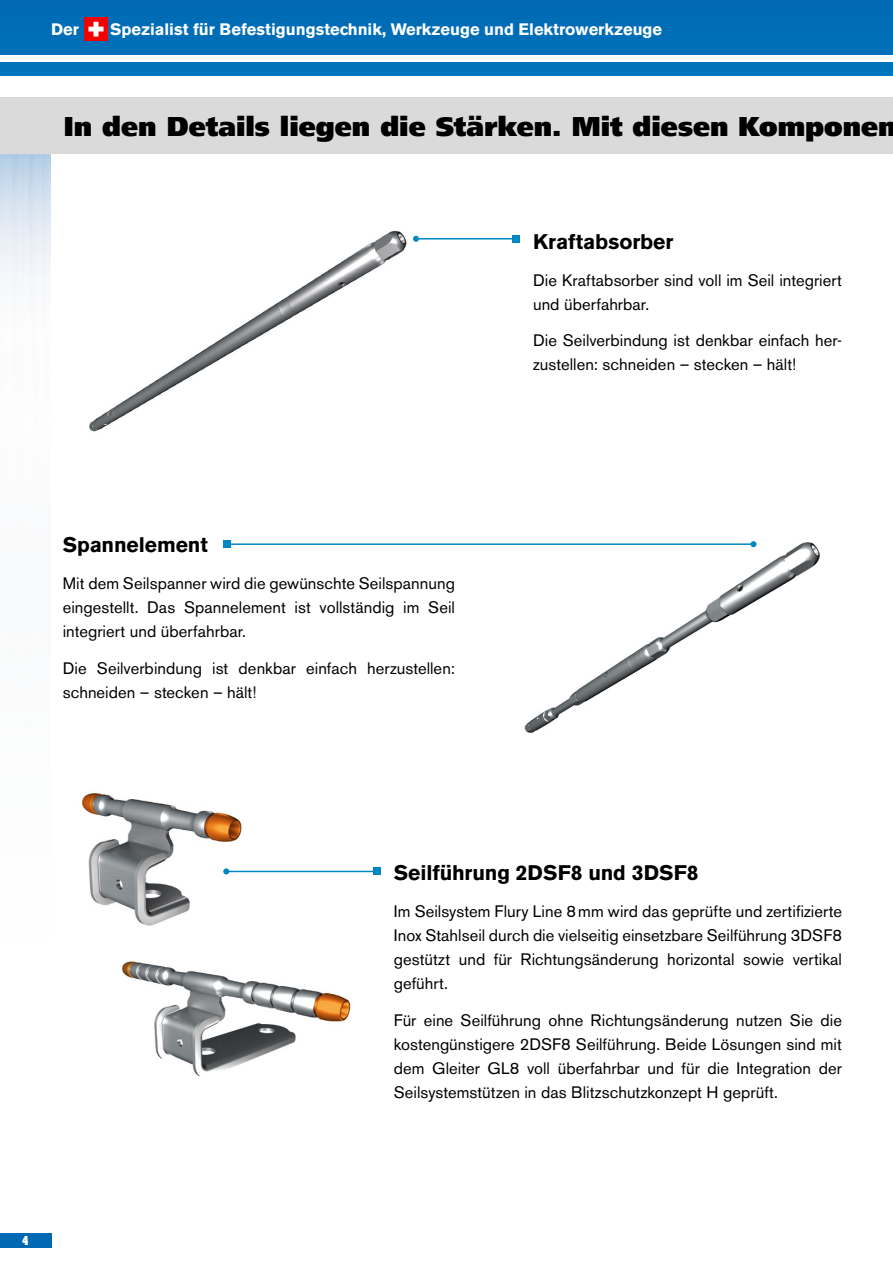
<style>
.page{position:relative;width:893px;height:1263px;background:#006eb7}
.page>*{position:absolute;margin:0;border:0;box-sizing:border-box;transform-origin:0 0}
.t1{font:900 27px "Frutiger";color:#000}
.t2{font:700 21px "Akzidenz Grotesk BE";letter-spacing:-.005em;color:#000}
.t3{font:16.5px/24px "Akzidenz Grotesk BE";letter-spacing:.005em;color:#000}
.t4{font:700 16.5px "Akzidenz Grotesk BE";color:#fff}
.t5{font:700 10.5px "Aachen";color:#fff;scale:.8 1}
</style>
<div class="page">
<div style="left:0;top:77px;width:893px;height:21px;background:#fff"></div>
<div style="left:0;top:55px;width:893px;height:7px;background:#fff"></div>
<div style="left:0;top:98px;width:893px;height:1165px;background:#fff"></div>
<div style="left:0;top:98px;width:893px;height:56px;background:#dadada"></div>
<img style="left:84px;top:18px;width:23px;height:23px">
<div style="left:0;top:1233px;width:51px;height:15px;background:#0069b4"></div>
<img style="left:89px;top:230px;width:328px;height:202px">
<hr style="left:416px;top:238px;width:100px;height:1px;background:#0087c2">
<div style="left:513px;top:235px;width:7px;height:7px;background:#0087c2"></div>
<svg style="left:413px;top:236px;width:6px;height:6px"></svg>
<img style="left:524px;top:542px;width:296px;height:191px">
<hr style="left:227px;top:543px;width:526px;height:2px;background:#0087c2">
<div style="left:223px;top:541px;width:7px;height:7px;background:#0087c2"></div>
<svg style="left:750px;top:541px;width:6px;height:6px"></svg>
<img style="left:121px;top:961px;width:230px;height:116px">
<img style="left:82px;top:793px;width:159px;height:133px">
<hr style="left:226px;top:871px;width:151px;height:1px;background:#0087c2">
<div style="left:373px;top:868px;width:8px;height:7px;background:#0087c2"></div>
<svg style="left:223px;top:868px;width:6px;height:6px"></svg>
<p class="t4" style="left:51px;top:20px;width:29px">Der</p>
<p class="t4" style="left:110px;top:20px;width:554px">Spezialist für Befestigungstechnik, Werkzeuge und Elektrowerkzeuge</p>
<h1 class="t1" style="left:64px;top:110px;width:834px">In den Details liegen die Stärken. Mit diesen Komponen</h1>
<p class="t2" style="left:63px;top:533px;width:147px">Spannelement</p>
<p class="t3" style="left:63px;top:571px;width:394px;text-align:justify">Mit dem Seilspanner wird die gewünschte Seilspannung eingestellt. Das Spannelement ist vollständig im Seil integriert und überfahrbar.</p>
<p class="t3" style="left:63px;top:656px;width:394px">Die Seilverbindung ist denkbar einfach herzustellen: schneiden – stecken – hält!</p>
<p class="t2" style="left:533px;top:229px;width:142px">Kraftabsorber</p>
<p class="t3" style="left:533px;top:268px;width:310px">Die Kraftabsorber sind voll im Seil integriert und überfahrbar.</p>
<p class="t3" style="left:533px;top:329px;width:310px">Die Seilverbindung ist denkbar einfach her&shy;zustellen: schneiden – stecken – hält!</p>
<p class="t5" style="left:23px;top:1233px;width:9px">4</p>
<p class="t2" style="left:394px;top:860px;width:306px">Seilführung 2DSF8 und 3DSF8</p>
<p class="t3" style="left:394px;top:899px;width:450px;text-align:justify">Im Seilsystem Flury Line 8mm wird das geprüfte und zertifizierte Inox Stahlseil durch die vielseitig einsetzbare Seilführung 3DSF8 gestützt und für Richtungsänderung horizontal sowie vertikal geführt.</p>
<p class="t3" style="left:394px;top:1008px;width:450px;text-align:justify">Für eine Seilführung ohne Richtungsänderung nutzen Sie die kostengünstigere 2DSF8 Seilführung. Beide Lösungen sind mit dem Gleiter GL8 voll überfahrbar und für die Integration der Seilsystemstützen in das Blitzschutzkonzept H geprüft.</p>
</div>
